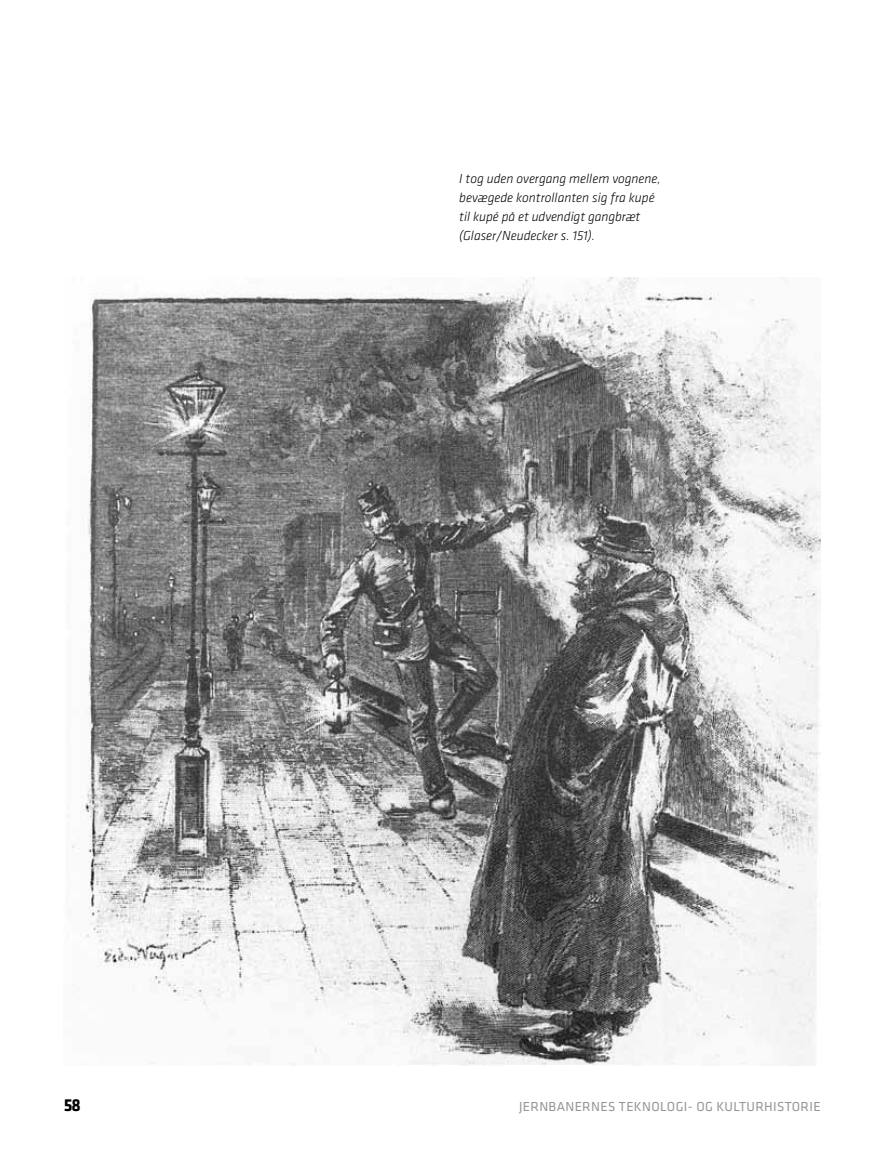
<style>
.page{position:relative;width:893px;height:1149px;background:#fff}
.page>*{position:absolute;margin:0;border:0;box-sizing:border-box;transform-origin:0 0}
.t1{font:700 18px "Klavika";color:#000}
.t2{font:italic 300 13.5px/18.8px "Klavika";color:#000}
.t3{font:13.5px "Klavika";letter-spacing:.025em;color:#939598}
</style>
<div class="page">
<img style="left:68px;top:277px;width:753px;height:788px">
<p class="t2" style="left:459px;top:169px;width:203px">I tog uden overgang mellem vognene, bevægede kontrollanten sig fra kupé til kupé på et udvendigt gangbræt (Glaser/Neudecker s. 151).</p>
<h1 class="t1" style="left:64px;top:1092px;width:19px">58</h1>
<p class="t3" style="left:519px;top:1097px;width:303px">JERNBANERNES TEKNOLOGI- OG KULTURHISTORIE</p>
</div>
